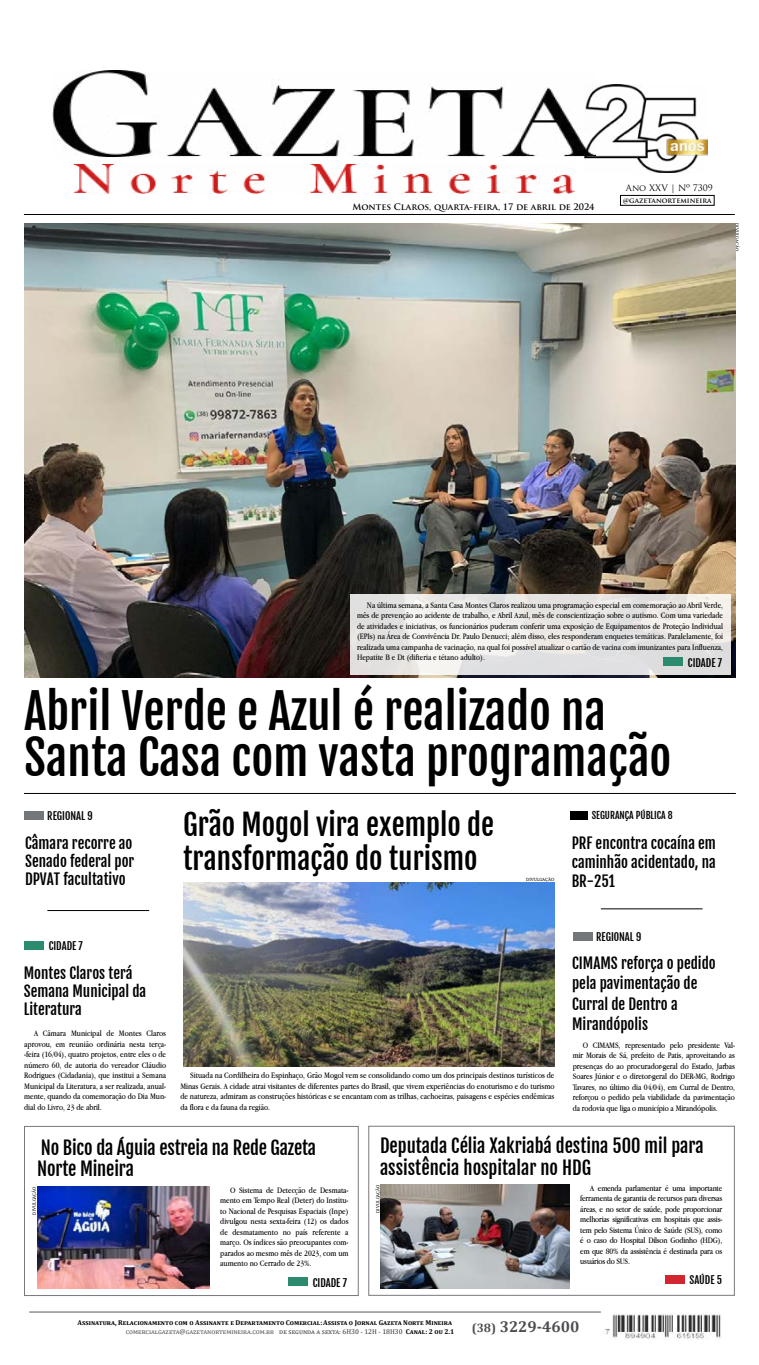
<style>
.page{position:relative;width:759px;height:1365px;background:#fff}
.page>*{position:absolute;margin:0;border:0;box-sizing:border-box;transform-origin:0 0}
.t1{font:47.25px/46.4px "Fjalla One";color:#000}
.t2{font:28.88px/34.1px "Fjalla One";color:#000}
.t3{font:18.38px/21.9px "Fjalla One";color:#000}
.t4{font:700 15.75px "Cambria";color:#4b4d50}
.t5{font:14.88px/18.4px "Fjalla One";color:#000}
.t6{font:700 12.25px "Cambria";color:#4b4d50}
.t7{font:10.5px "Fjalla One";color:#000}
.t8{font:9.62px "Fjalla One";color:#000}
.t9{font:8.75px/10.5px "Apple Garamond";color:#000;text-align:justify}
.t10{font:8.75px "Apple Garamond";letter-spacing:-.02em;color:#000}
.t11{font:700 8.75px "Trajan Pro";color:#000}
.t12{font:8.75px "Trajan Pro";color:#000}
.t13{font:700 7px "Cambria";color:#000}
.t14{font:7px "Cambria";color:#333}
.t15{font:7px "Cambria";color:#4b4d50}
.t16{font:700 7px "Trajan Pro";color:#000}
.t17{font:4.38px "Andada";color:#000}
.s1{font-weight:700;color:#000}
</style>
<div class="page">
<hr style="left:29px;top:1311px;width:572px;height:1px;background:#58595b">
<img style="left:53px;top:70px;width:532px;height:124px">
<img style="left:585px;top:84px;width:122px;height:88px">
<div style="left:665px;top:1275px;width:19px;height:8px;background:#d12530"></div>
<div style="left:620px;top:195px;width:94px;height:10px;border:1px solid #000"></div>
<hr style="left:24px;top:214px;width:711px;height:1px;background:#000">
<img style="left:605px;top:1314px;width:116px;height:24px">
<hr style="left:24px;top:793px;width:712px;height:1px;background:#000">
<hr style="left:47px;top:910px;width:102px;height:1px;background:#000">
<div style="left:570px;top:810px;width:18px;height:9px;background:#000"></div>
<div style="left:288px;top:1277px;width:20px;height:8px;background:#2c8a6e"></div>
<div style="left:24px;top:940px;width:20px;height:9px;background:#2c8a6e"></div>
<div style="left:368px;top:1125px;width:367px;height:170px;border:1px solid #78797d"></div>
<div style="left:24px;top:1125px;width:335px;height:170px;border:1px solid #78797d"></div>
<img style="left:381px;top:1184px;width:189px;height:103px">
<img style="left:37px;top:1186px;width:172px;height:101px">
<img style="left:24px;top:223px;width:711px;height:455px">
<div style="left:573px;top:931px;width:19px;height:9px;background:#747779"></div>
<div style="left:24px;top:810px;width:20px;height:9px;background:#747779"></div>
<hr style="left:601px;top:908px;width:102px;height:1px;background:#000">
<svg style="left:350px;top:594px;width:380px;height:80px;fill:#e6e4e3"></svg>
<img style="left:183px;top:882px;width:372px;height:184px">
<div style="left:663px;top:657px;width:20px;height:9px;background:#2c8a6e"></div>
<p class="t11" style="left:353px;top:201px;width:244px">Montes Claros, quarta-feira, 17 de abril de 2024</p>
<p class="t12" style="left:626px;top:182px;width:89px">Ano XXV | Nº 7309</p>
<p class="t16" style="left:623px;top:196px;width:90px">@gazetanortemineira</p>
<p class="t17" style="left:740px;top:223px;width:30px;rotate:90deg">DIVULGAÇÃO</p>
<p class="t9" style="left:357px;top:599px;width:368px;text-indent:10px">Na última semana a, Santa Casa Montes Claros realizou uma programação especial em comemoração ao Abril Verde, mês de prevenção ao acidente de trabalho e, Abril Azul, mês de conscientização sobre o autismo. Com uma variedade de atividades e iniciativas, os funcionários puderam conferir uma exposição de Equipamentos de Proteção Individual (EPIs) na Área de Convivência Dr. Paulo Denucci; além disso, eles responderam enquetes temáticas. Paralelamente, foi realizada uma campanha de vacinação, na qual foi possível atualizar o cartão de vacina com imunizantes para Influenza,</p>
<p class="t7" style="left:688px;top:656px;width:36px">CIDADE 7</p>
<p class="t9" style="left:357px;top:651px;width:129px">Hepatite eB Dt (difteria e tétano adulto .)</p>
<h1 class="t1" style="left:24px;top:688px;width:649px">Abril Verde e Azul é realizado na<br>Santa Casa com vasta programação</h1>
<h2 class="t2" style="left:183px;top:807px;width:312px">Grão Mogol vira exemplo de transformação do turismo</h2>
<p class="t8" style="left:592px;top:809px;width:83px">SEGURANÇA PÚBLICA 8</p>
<p class="t7" style="left:47px;top:809px;width:47px">REGIONAL 9</p>
<h3 class="t5" style="left:25px;top:833px;width:111px">Câmara recorre ao<br>Senado federal por<br>DPVAT facultativo</h3>
<h3 class="t5" style="left:572px;top:833px;width:146px;line-height:19.2px;text-align:justify">PRF encontra cocaína em caminhão acidentado, na BR-251</h3>
<p class="t17" style="left:526px;top:876px;width:30px">DIVULGAÇÃO</p>
<p class="t7" style="left:49px;top:939px;width:36px">CIDADE 7</p>
<p class="t7" style="left:596px;top:930px;width:47px">REGIONAL 9</p>
<h3 class="t5" style="left:572px;top:953px;width:145px;line-height:20.1px">CIMAMS reforça o pedido pela pavimentação de<br>Curral de Dentro a<br>Mirandópolis</h3>
<p class="t9" style="left:573px;top:1050px;width:164px">mir Morais de Sá, prefeito de Patis, aproveitando as</p>
<h3 class="t5" style="left:24px;top:963px;width:124px">Montes Claros terá<br>Semana Municipal da<br>Literatura</h3>
<p class="t9" style="left:71px;top:1027px;width:32px">Municipal</p>
<p class="t9" style="left:107px;top:1027px;width:9px">de</p>
<p class="t9" style="left:147px;top:1027px;width:21px">Claros</p>
<p class="t9" style="left:43px;top:1027px;width:25px">Câmara</p>
<p class="t9" style="left:24px;top:1027px;width:144px;text-align:left;text-indent:10px">A<br>aprovou, em reunião ordinária nesta terça--feira (16/04 ,) quatro projetos, entre eles o de número 60, de autoria do vereador Cláudio Rodrigues (Cidadania ,) que institui a Semana</p>
<p class="t9" style="left:24px;top:1101px;width:79px">dial do Livro, 23 de abril.</p>
<p class="t9" style="left:119px;top:1027px;width:24px">Montes</p>
<p class="t9" style="left:625px;top:1039px;width:42px">representado</p>
<p class="t9" style="left:670px;top:1039px;width:15px">pelo</p>
<p class="t9" style="left:688px;top:1039px;width:34px">presidente</p>
<p class="t9" style="left:725px;top:1039px;width:12px">Val-</p>
<p class="t9" style="left:583px;top:1039px;width:7px">O</p>
<p class="t9" style="left:573px;top:1060px;width:164px">presenças do ao procurador-geral do Estado, Jarbas Soares Júnior oe diretor-geral do DER-MG, Rodrigo Tavares, no último dia 04/04 ,) em Curral de Dentro, reforçou o pedido pela viabilidade da pavimentação da rodovia que liga o município a Mirandópolis.</p>
<p class="t9" style="left:593px;top:1039px;width:29px">CIMAMS,</p>
<p class="t9" style="left:180px;top:1069px;width:376px;text-indent:10px">Situada na Cordilheira do Espinhaço, Grão Mogol vem se consolidando como um dos principais destinos turísticos de Minas Gerais A. cidade atrai visitantes de diferentes partes do Brasil, que vivem experiências do enoturismo e do turismo de natureza, admiram as construções históricas see encantam com as trilhas, cachoeiras, paisagens e espécies endêmicas da flora e da fauna da região.</p>
<h3 class="t3" style="left:380px;top:1134px;width:325px">Deputada Célia Xakriabá destina 500 mil para assistência hospitalar no HDG</h3>
<p class="t9" style="left:24px;top:1080px;width:143px">Municipal da Literatura a, ser realizada, anual-</p>
<p class="t9" style="left:24px;top:1090px;width:143px">mente, quando da comemoração do Dia Mun-</p>
<h3 class="t3" style="left:37px;top:1136px;width:281px">No Bico da Águia estreia na Rede Gazeta<br>Norte Mineira</h3>
<p class="t17" style="left:32px;top:1214px;width:30px;rotate:-90deg">DIVULGAÇÃO</p>
<p class="t9" style="left:230px;top:1184px;width:120px">O Sistema de Detecção de Desmata-</p>
<p class="t9" style="left:220px;top:1215px;width:130px;text-align:right">divulgou nesta sexta-feira (12) os dados a</p>
<p class="t9" style="left:220px;top:1194px;width:130px">mento em Tempo Real (Deter) do Institu-</p>
<p class="t9" style="left:220px;top:1205px;width:130px">to Nacional de Pesquisas Espaciais (Inpe(</p>
<p class="t9" style="left:220px;top:1226px;width:9px">de</p>
<p class="t9" style="left:220px;top:1247px;width:130px">parados ao mesmo mês de 2023, com um</p>
<p class="t9" style="left:233px;top:1226px;width:47px">desmatamento</p>
<p class="t9" style="left:312px;top:1226px;width:30px">referente</p>
<p class="t9" style="left:296px;top:1226px;width:14px">país</p>
<p class="t9" style="left:283px;top:1226px;width:10px">no</p>
<p class="t9" style="left:220px;top:1236px;width:130px">março. Os índices são preocupantes com-</p>
<p class="t9" style="left:220px;top:1257px;width:93px">aumento no Cerrado de 23%.</p>
<p class="t7" style="left:313px;top:1275px;width:36px">CIDADE 7</p>
<p class="t17" style="left:376px;top:1212px;width:30px;rotate:-90deg">DIVULGAÇÃO</p>
<p class="t9" style="left:580px;top:1182px;width:143px;text-indent:10px">A emenda parlamentar é uma importante ferramenta de garantia de recursos para diversas áreas e, no setor de saúde, pode proporcionar</p>
<p class="t10" style="left:580px;top:1224px;width:144px">tem pelo Sistema Único de Saúde (SUS ,) como</p>
<p class="t10" style="left:580px;top:1213px;width:143px">melhorias significativas em hospitais que assis-</p>
<p class="t9" style="left:580px;top:1234px;width:144px">oé caso do Hospital Dilson Godinho (HDG ,( em que 80% da assistência é destinada para os usuários do SUS.</p>
<p class="t7" style="left:689px;top:1273px;width:34px">SAÚDE 5</p>
<p class="t13" style="left:78px;top:1317px;width:376px">Assinatura, Relacionamento com o Assinante e Departamento Comercial:Assista o Jornal Gazeta Norte Mineira</p>
<h3 class="t4" style="left:500px;top:1314px;width:81px">3229-4600</h3>
<h3 class="t6" style="left:472px;top:1318px;width:26px">(38)</h3>
<p class="t15" style="left:126px;top:1326px;width:150px">comercialgazeta@gazetanortemineira.com.br</p>
<p class="t14" style="left:279px;top:1326px;width:177px">de segunda a sexta H6: 30 - 12H - 18H30 <span class="s1">Canal 2: ou 2.1</span></p>
</div>
